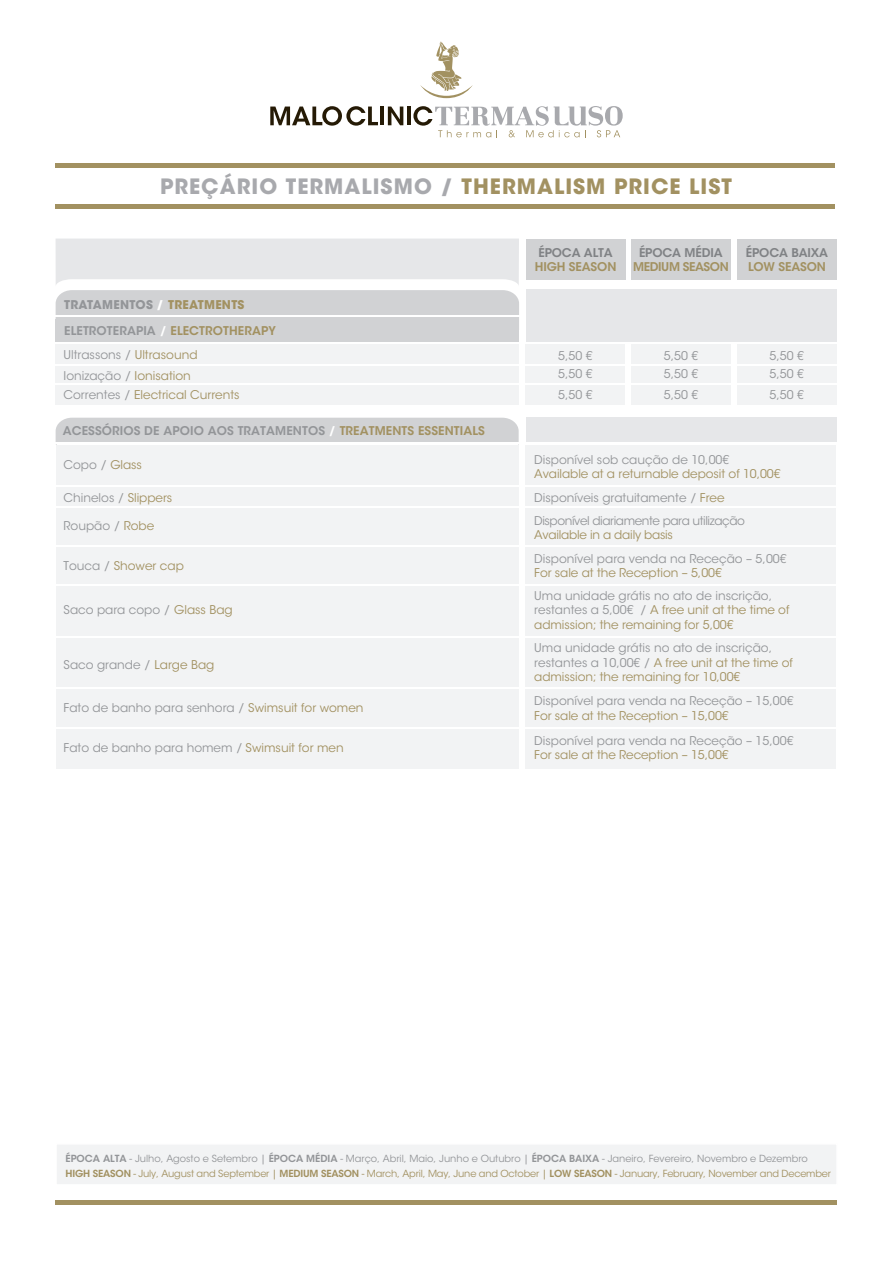
<style>
.page{position:relative;width:893px;height:1263px;background:#fff}
.page>*{position:absolute;margin:0;border:0;box-sizing:border-box;transform-origin:0 0}
.t1{font:700 21px "ITC Avant Garde Std";letter-spacing:.05em;color:#a8a9ad}
.t2{font:12px/18.6px "ITC Avant Garde Std";color:#939598}
.t3{font:12px/14.4px "ITC Avant Garde Std";letter-spacing:-.005em;color:#a29161}
.t4{font:600 12px "ITC Avant Garde Std";letter-spacing:.01em;color:#939598}
.t5{font:600 12px "ITC Avant Garde Std";color:#a29161}
.t6{font:12px "ITC Avant Garde Std";letter-spacing:-.035em;color:#939598}
.t7{font:600 12px "ITC Avant Garde Std";letter-spacing:-.01em;color:#808285}
.t8{font:700 12px "ITC Avant Garde Std";letter-spacing:.025em;color:#939598}
.t9{font:600 12px "ITC Avant Garde Std";letter-spacing:-.035em;color:#a29161}
.t10{font:9.75px/15px "ITC Avant Garde Std";letter-spacing:-.015em;color:#a29161}
.s1{color:#a29161}
.s2{color:#fff}
.s3{color:#939598}
.s4{font-weight:600;color:#939598}
.s5{font-weight:600}
</style>
<div class="page">
<div style="left:56px;top:1200px;width:781px;height:5px;background:#a29161"></div>
<div style="left:526px;top:239px;width:99px;height:40px;background:#d1d2d4"></div>
<div style="left:737px;top:239px;width:100px;height:40px;background:#d1d2d4"></div>
<div style="left:56px;top:319px;width:463px;height:26px;background:#d1d2d4"></div>
<div style="left:56px;top:344px;width:463px;height:61px;background:#f2f3f4"></div>
<svg style="left:56px;top:239px;width:463px;height:80px;background:#e2e3e4"></svg>
<div style="left:526px;top:344px;width:99px;height:61px;background:#f2f3f4"></div>
<div style="left:631px;top:344px;width:100px;height:61px;background:#f2f3f4"></div>
<div style="left:737px;top:343px;width:99px;height:62px;background:#f2f3f4"></div>
<div style="left:526px;top:290px;width:311px;height:53px;background:#e6e7e9"></div>
<hr style="left:51px;top:315px;width:470px;height:2px;background:#fff">
<hr style="left:51px;top:342px;width:787px;height:2px;background:#fff">
<hr style="left:51px;top:364px;width:791px;height:1px;background:#fff">
<hr style="left:51px;top:384px;width:791px;height:1px;background:#fff">
<div style="left:56px;top:418px;width:463px;height:29px;background:#d1d2d4"></div>
<div style="left:526px;top:445px;width:310px;height:323px;background:#f2f3f4"></div>
<div style="left:526px;top:418px;width:310px;height:25px;background:#e6e7e9"></div>
<div style="left:56px;top:445px;width:462px;height:323px;background:#f2f3f4"></div>
<hr style="left:51px;top:442px;width:791px;height:2px;background:#fff">
<hr style="left:51px;top:486px;width:791px;height:1px;background:#fff">
<hr style="left:51px;top:507px;width:791px;height:1px;background:#fff">
<div style="left:631px;top:239px;width:100px;height:40px;background:#d1d2d4"></div>
<hr style="left:51px;top:545px;width:791px;height:1px;background:#fff">
<hr style="left:51px;top:585px;width:791px;height:1px;background:#fff">
<hr style="left:51px;top:687px;width:791px;height:1px;background:#fff">
<hr style="left:51px;top:727px;width:791px;height:1px;background:#fff">
<hr style="left:51px;top:637px;width:791px;height:1px;background:#fff">
<div style="left:55px;top:1143px;width:783px;height:43px;background:#f2f3f4;border:2px solid #fff"></div>
<div style="left:56px;top:204px;width:779px;height:5px;background:#a29161"></div>
<hr style="left:56px;top:163px;width:779px;height:4px;background:#a29161">
<svg style="left:270px;top:106px;width:108px;height:20px"></svg>
<hr style="left:381px;top:107px;width:3px;height:18px;background:#251a05">
<svg style="left:388px;top:107px;width:15px;height:18px"></svg>
<hr style="left:407px;top:107px;width:4px;height:18px;background:#251a05">
<svg style="left:420px;top:41px;width:53px;height:57px"></svg>
<svg style="left:413px;top:106px;width:210px;height:31px"></svg>
<h1 class="t1" style="left:160px;top:173px;width:573px">PREÇÁRIO TERMALISMO / <span class="s1">THERMALISM PRICE LIST</span></h1>
<p class="t8" style="left:64px;top:297px;width:182px">TRATAMENTOS <span class="s2">/</span> <span class="s1">TREATMENTS</span></p>
<p class="t5" style="left:64px;top:323px;width:213px"><span class="s3">ELETROTERAPIA</span> <span class="s2">/</span> ELECTROTHERAPY</p>
<p class="t2" style="left:64px;top:345px;width:135px;line-height:20.5px">Ultrassons / <span class="s1">Ultrasound<br></span>Ionização / <span class="s1">Ionisation</span></p>
<p class="t3" style="left:64px;top:387px;width:178px"><span class="s3">Correntes /</span> Electrical Currents</p>
<p class="t7" style="left:538px;top:245px;width:76px">ÉPOCA ALTA</p>
<p class="t5" style="left:535px;top:259px;width:83px">HIGH SEASON</p>
<p class="t7" style="left:639px;top:245px;width:85px">ÉPOCA MÉDIA</p>
<p class="t9" style="left:633px;top:259px;width:97px">MEDIUM SEASON</p>
<p class="t7" style="left:746px;top:245px;width:84px">ÉPOCA BAIXA</p>
<p class="t5" style="left:748px;top:259px;width:79px">LOW SEASON</p>
<p class="t2" style="left:558px;top:346px;width:36px">5,50 €<br>5,50 €</p>
<p class="t2" style="left:558px;top:385px;width:36px">5,50 €</p>
<p class="t2" style="left:664px;top:346px;width:36px">5,50 €<br>5,50 €</p>
<p class="t2" style="left:664px;top:385px;width:36px">5,50 €</p>
<p class="t2" style="left:769px;top:346px;width:36px">5,50 €<br>5,50 €</p>
<p class="t2" style="left:769px;top:385px;width:36px">5,50 €</p>
<p class="t4" style="left:63px;top:423px;width:424px">ACESSÓRIOS DE APOIO AOS TRATAMENTOS <span class="s2">/</span> <span class="s1">TREATMENTS ESSENTIALS</span></p>
<p class="t2" style="left:64px;top:456px;width:80px">Copo / <span class="s1">Glass</span></p>
<p class="t2" style="left:64px;top:488px;width:110px">Chinelos / <span class="s1">Slippers</span></p>
<p class="t2" style="left:534px;top:488px;width:192px">Disponíveis gratuitamente / <span class="s1">Free</span></p>
<p class="t2" style="left:534px;top:450px;width:196px">Disponível sob caução de 10,00€</p>
<p class="t3" style="left:534px;top:467px;width:248px">Available at a returnable deposit of 10,00€</p>
<p class="t2" style="left:64px;top:516px;width:92px">Roupão / <span class="s1">Robe</span></p>
<p class="t3" style="left:64px;top:558px;width:122px"><span class="s3">Touca /</span> Shower cap</p>
<p class="t2" style="left:64px;top:600px;width:171px">Saco para copo / <span class="s1">Glass Bag</span></p>
<p class="t2" style="left:64px;top:655px;width:152px">Saco grande / <span class="s1">Large Bag</span></p>
<p class="t2" style="left:64px;top:699px;width:301px">Fato de banho para senhora / <span class="s1">Swimsuit for women</span></p>
<p class="t2" style="left:64px;top:738px;width:282px">Fato de banho para homem / <span class="s1">Swimsuit for men</span></p>
<p class="t6" style="left:534px;top:513px;width:212px">Disponível diariamente para utilização</p>
<p class="t3" style="left:534px;top:527px;width:140px">Available in a daily basis</p>
<p class="t2" style="left:534px;top:549px;width:254px">Disponível para venda na Receção – 5,00€</p>
<p class="t3" style="left:534px;top:566px;width:189px">For sale at the Reception – 5,00€</p>
<p class="t3" style="left:534px;top:588px;width:257px"><span class="s3">Uma unidade grátis no ato de inscrição, restantes a 5,00€ /</span> A free unit at the time of admission; the remaining for 5,00€</p>
<p class="t3" style="left:534px;top:641px;width:260px"><span class="s3">Uma unidade grátis no ato de inscrição, restantes a 10,00€ /</span> A free unit at the time of admission; the remaining for 10,00€</p>
<p class="t2" style="left:534px;top:692px;width:261px">Disponível para venda na Receção – 15,00€</p>
<p class="t3" style="left:534px;top:708px;width:196px">For sale at the Reception – 15,00€</p>
<p class="t2" style="left:534px;top:731px;width:261px">Disponível para venda na Receção – 15,00€</p>
<p class="t3" style="left:534px;top:748px;width:196px">For sale at the Reception – 15,00€</p>
<p class="t10" style="left:65px;top:1150px;width:767px"><span class="s4">ÉPOCA ALTA</span> <span class="s3">- Julho, Agosto e Setembro |</span> <span class="s4">ÉPOCA MÉDIA</span> <span class="s3">- Março, Abril, Maio, Junho e Outubro |</span> <span class="s4">ÉPOCA BAIXA</span> <span class="s3">- Janeiro, Fevereiro, Novembro e Dezembro<br></span><span class="s5">HIGH SEASON</span> - July, August and September | <span class="s5">MEDIUM SEASON</span> - March, April, May, June and October | <span class="s5">LOW SEASON</span> - January, February, November and December</p>
</div>
